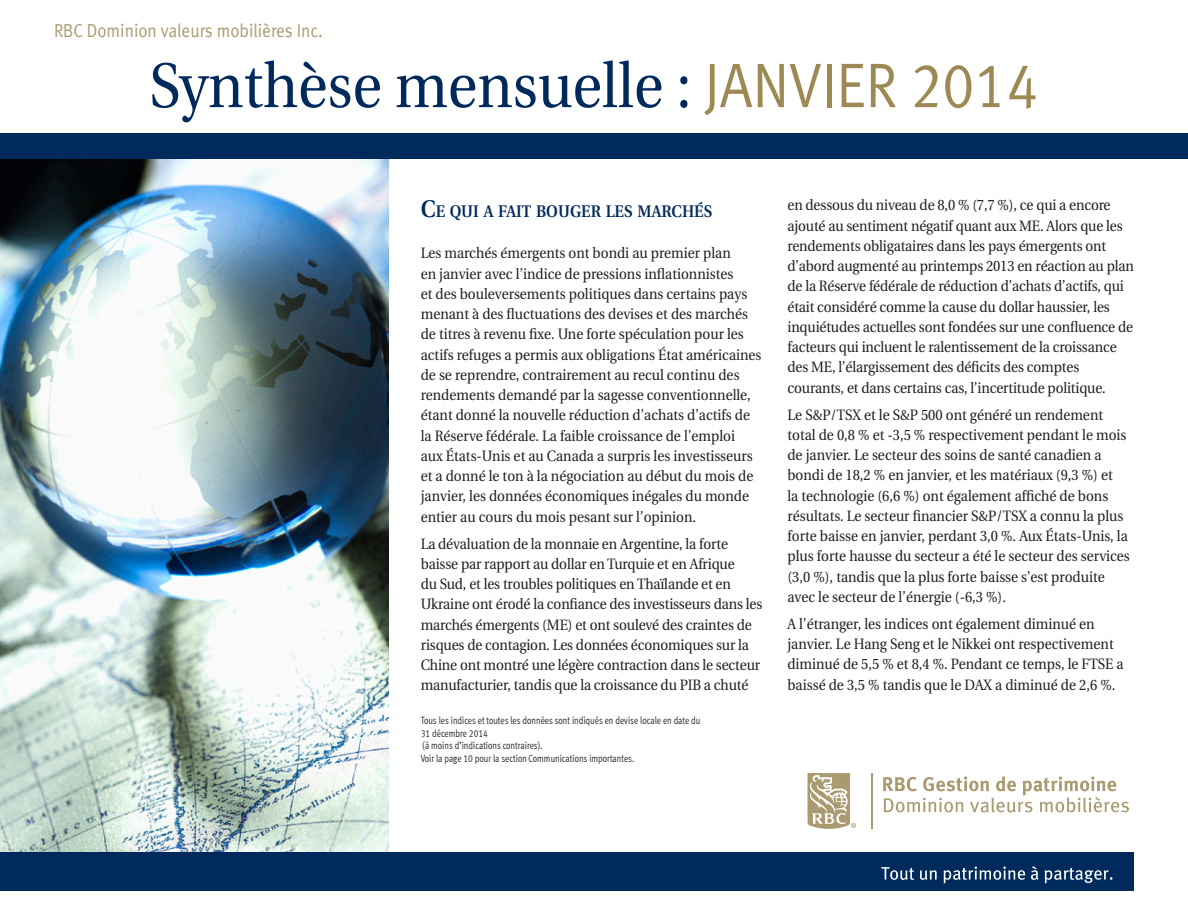
<style>
.page{position:relative;width:1188px;height:918px;background:#fff}
.page>*{position:absolute;margin:0;border:0;box-sizing:border-box;transform-origin:0 0}
.t1{font:63px "Utopia";color:#002a5c;scale:.91 1}
.t2{font:18.75px "Meta Normal LF";color:#a99a6f;scale:.91 1}
.t3{font:600 16.8px "Utopia";color:#002a5c;scale:.91 1}
.t4{font:15px/20.2px "Utopia";color:#231f20;scale:.91 1}
.t5{font:10.5px/12.6px "Meta Cond Normal LF";color:#231f20;scale:.91 1}
.s1{font-family:"Meta Normal LF";color:#9d8954}
.s2{font-size:24px}
</style>
<div class="page">
<img style="left:0;top:158px;width:389px;height:694px">
<div style="left:0;top:852px;width:1134px;height:39px;background:#002a5c"></div>
<div style="left:0;top:133px;width:1188px;height:25px;background:#002a5c"></div>
<hr style="left:871px;top:773px;width:2px;height:56px;background:#a99a6f">
<svg style="left:883px;top:776px;width:246px;height:37px"></svg>
<svg style="left:808px;top:773px;width:48px;height:56px"></svg>
<svg style="left:881px;top:867px;width:33px;height:13px"></svg>
<svg style="left:920px;top:870px;width:17px;height:10px"></svg>
<svg style="left:944px;top:867px;width:81px;height:16px"></svg>
<svg style="left:1031px;top:866px;width:7px;height:14px"></svg>
<svg style="left:1045px;top:868px;width:68px;height:15px"></svg>
<p class="t2" style="left:54px;top:20px;width:297px">RBC Dominion valeurs mobilières Inc.</p>
<p class="t1" style="left:149px;top:51px;width:979px">Synthèse mensuelle : <span class="s1">JANVIER 2014</span></p>
<p class="t3" style="left:421px;top:202px;width:322px"><span class="s2">C</span>E QUI A FAIT BOUGER LES MARCHÉS</p>
<p class="t4" style="left:421px;top:244px;width:376px">Les marchés émergents ont bondi au premier plan<br>en janvier avec l’indice de pressions inflationnistes<br>et des bouleversements politiques dans certains pays menant à des fluctuations des devises et des marchés de titres à revenu fixe. Une forte spéculation pour les actifs refuges a permis aux obligations État américaines de se reprendre, contrairement au recul continu des rendements demandé par la sagesse conventionnelle, étant donné la nouvelle réduction d’achats d’actifs de la Réserve fédérale. La faible croissance de l’emploi<br>aux États‑Unis et au Canada a surpris les investisseurs et a donné le ton à la négociation au début du mois de janvier, les données économiques inégales du monde entier au cours du mois pesant sur l’opinion.</p>
<p class="t4" style="left:421px;top:534px;width:377px">La dévaluation de la monnaie en Argentine, la forte baisse par rapport au dollar en Turquie et en Afrique<br>du Sud, et les troubles politiques en Thaïlande et en Ukraine ont érodé la confiance des investisseurs dans les marchés émergents (ME) et ont soulevé des craintes de risques de contagion. Les données économiques sur la Chine ont montré une légère contraction dans le secteur manufacturier, tandis que la croissance du PIB a chuté</p>
<p class="t5" style="left:421px;top:714px;width:309px">Tous les indices et toutes les données sont indiqués en devise locale en date du<br>31 décembre 2014<br>(à moins d’indications contraires).</p>
<p class="t5" style="left:421px;top:752px;width:236px">Voir la page 10 pour la section Communications importantes.</p>
<p class="t4" style="left:788px;top:196px;width:382px">en dessous du niveau de 8,0 % (7,7 %), ce qui a encore ajouté au sentiment négatif quant aux ME. Alors que les rendements obligataires dans les pays émergents ont d’abord augmenté au printemps 2013 en réaction au plan de la Réserve fédérale de réduction d’achats d’actifs, qui était considéré comme la cause du dollar haussier, les inquiétudes actuelles sont fondées sur une confluence de facteurs qui incluent le ralentissement de la croissance des ME, l’élargissement des déficits des comptes courants, et dans certains cas, l’incertitude politique.</p>
<p class="t4" style="left:788px;top:405px;width:378px">Le S&amp;P/TSX et le S&amp;P 500 ont généré un rendement total de 0,8 % et ‑3,5 % respectivement pendant le mois de janvier. Le secteur des soins de santé canadien a bondi de 18,2 % en janvier, et les matériaux (9,3 %) et<br>la technologie (6,6 %) ont également affiché de bons résultats. Le secteur financier S&amp;P/TSX a connu la plus forte baisse en janvier, perdant 3,0 %. Aux États‑Unis, la plus forte hausse du secteur a été le secteur des services (3,0 %), tandis que la plus forte baisse s’est produite avec le secteur de l’énergie (‑6,3 %).</p>
<p class="t4" style="left:788px;top:614px;width:371px">A l’étranger, les indices ont également diminué en janvier. Le Hang Seng et le Nikkei ont respectivement diminué de 5,5 % et 8,4 %. Pendant ce temps, le FTSE a baissé de 3,5 % tandis que le DAX a diminué de 2,6 %.</p>
</div>
